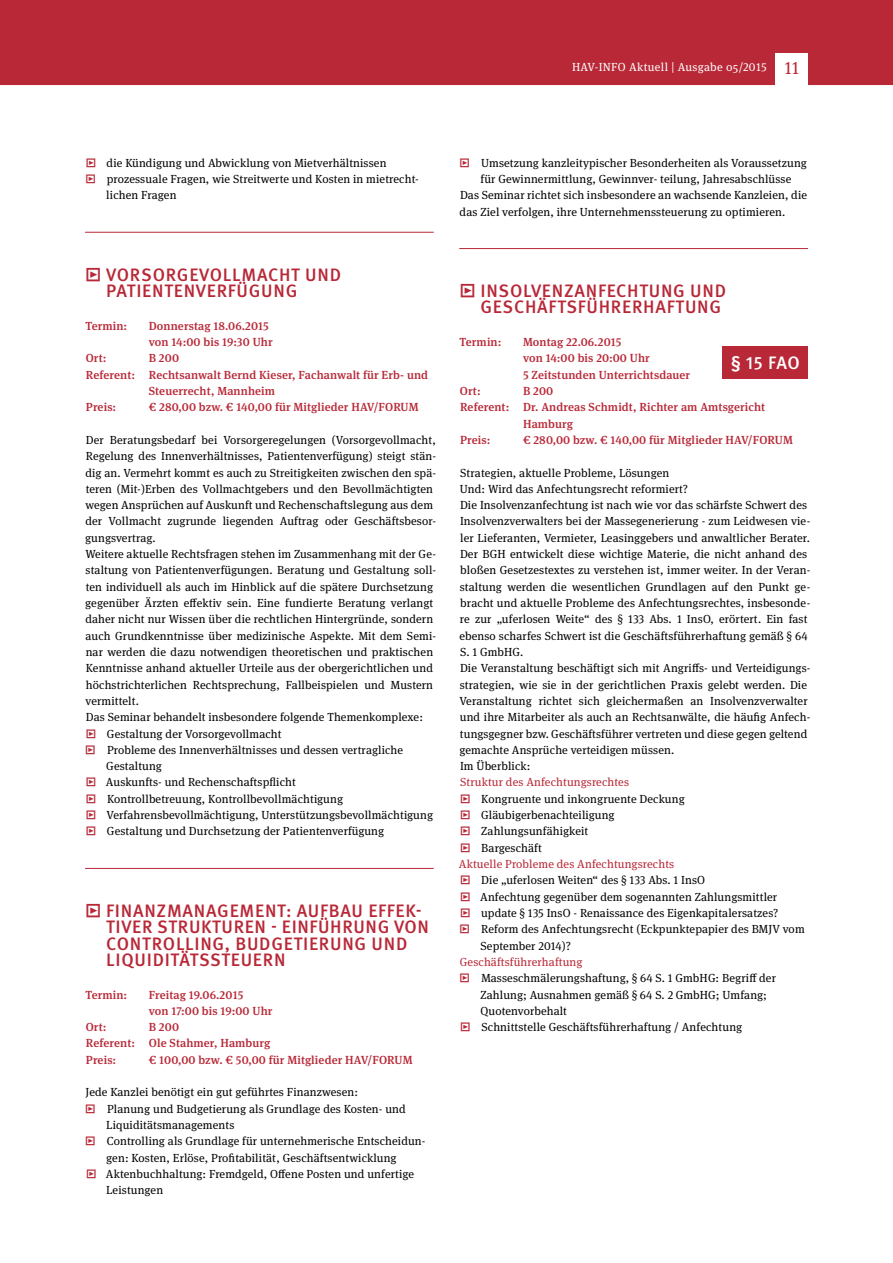
<style>
.page{position:relative;width:893px;height:1263px;background:#fff}
.page>*{position:absolute;margin:0;border:0;box-sizing:border-box;transform-origin:0 0}
.t1{font:500 18px/16.4px "Meta OT";letter-spacing:.04em;color:#b82837}
.t2{font:500 18px "Meta OT";color:#fff}
.t3{font:11.7px/16.4px "Meta Serif Pro";letter-spacing:.01em;color:#000}
.t4{font:500 11.7px/16.4px "Meta Serif Pro";letter-spacing:.01em;color:#b82837}
.t5{font:11.7px "Meta Serif Pro";letter-spacing:.01em;color:#b82837}
.t6{font:11.7px "Meta Serif Pro";letter-spacing:.03em;color:#fff}
.s1{font-size:18px;color:#b82837}
.s2{color:#b82837}
.s3{font-family:"Meta Serif Pro";font-weight:400}
</style>
<div class="page">
<div style="left:0;top:0;width:893px;height:84px;background:#b82837"></div>
<hr style="left:85px;top:232px;width:349px;height:1px;background:#b82837">
<hr style="left:85px;top:868px;width:349px;height:1px;background:#b82837">
<hr style="left:459px;top:248px;width:349px;height:1px;background:#b82837">
<div style="left:723px;top:346px;width:85px;height:33px;background:#b82837"></div>
<hr style="left:0;top:84px;width:893px;height:1px;background:#b82837">
<div style="left:776px;top:53px;width:32px;height:37px;background:#fff"></div>
<p class="t6" style="left:572px;top:58px;width:229px">HAV-INFO Aktuell | Ausgabe 05/2015 <span class="s1">11</span></p>
<p class="t3" style="left:86px;top:154px;width:302px"><span class="s2">ʾ</span> die Kündigung und Abwicklung von Mietverhältnissen</p>
<p class="t3" style="left:86px;top:170px;width:334px"><span class="s2">ʾ</span> prozessuale Fragen, wie Streitwerte und Kosten in mietrecht-</p>
<p class="t3" style="left:106px;top:186px;width:72px">lichen Fragen</p>
<h1 class="t1" style="left:106px;top:267px;width:236px;text-indent:-20px"><span class="s3">•</span> VORSORGEVOLLMACHT UND<br>PATIENTENVERFÜGUNG</h1>
<p class="t4" style="left:85px;top:317px;width:43px">Termin:</p>
<p class="t4" style="left:149px;top:317px;width:125px">Donnerstag 18.06.2015 von 14:00 bis 19:30 Uhr</p>
<p class="t4" style="left:86px;top:349px;width:22px">Ort:</p>
<p class="t4" style="left:149px;top:349px;width:32px">B 200</p>
<p class="t4" style="left:86px;top:366px;width:344px">Referent: Rechtsanwalt Bernd Kieser, Fachanwalt für Erb- und</p>
<p class="t4" style="left:149px;top:382px;width:128px">Steuerrecht, Mannheim</p>
<p class="t4" style="left:86px;top:398px;width:32px">Preis:</p>
<p class="t4" style="left:149px;top:398px;width:271px">€ 280,00 bzw. € 140,00 für Mitglieder HAV/FORUM</p>
<p class="t3" style="left:86px;top:431px;width:352px">Der Beratungsbedarf bei Vorsorgeregelungen (Vorsorgevollmacht,</p>
<p class="t3" style="left:86px;top:447px;width:352px">Regelung des Innenverhältnisses, Patientenverfügung) steigt stän-</p>
<p class="t3" style="left:85px;top:464px;width:352px">dig an. Vermehrt kommt es auch zu Streitigkeiten zwischen den spä-</p>
<p class="t3" style="left:86px;top:480px;width:349px">teren (Mit-)Erben des Vollmachtgebers und den Bevollmächtigten</p>
<p class="t3" style="left:86px;top:496px;width:349px">wegen Ansprüchen auf Auskunft und Rechenschaftslegung aus dem</p>
<p class="t3" style="left:85px;top:513px;width:352px">der Vollmacht zugrunde liegenden Auftrag oder Geschäftsbesor-</p>
<p class="t3" style="left:85px;top:529px;width:72px">gungsvertrag.</p>
<p class="t3" style="left:85px;top:545px;width:352px">Weitere aktuelle Rechtsfragen stehen im Zusammenhang mit der Ge-</p>
<p class="t3" style="left:86px;top:562px;width:352px">staltung von Patientenverfügungen. Beratung und Gestaltung soll-</p>
<p class="t3" style="left:86px;top:578px;width:349px">ten individuell als auch im Hinblick auf die spätere Durchsetzung</p>
<p class="t3" style="left:85px;top:594px;width:350px">gegenüber Ärzten effektiv sein. Eine fundierte Beratung verlangt</p>
<p class="t3" style="left:85px;top:610px;width:349px">daher nicht nur Wissen über die rechtlichen Hintergründe, sondern</p>
<p class="t3" style="left:86px;top:627px;width:352px">auch Grundkenntnisse über medizinische Aspekte. Mit dem Semi-</p>
<p class="t3" style="left:86px;top:643px;width:349px">nar werden die dazu notwendigen theoretischen und praktischen</p>
<p class="t3" style="left:86px;top:659px;width:349px">Kenntnisse anhand aktueller Urteile aus der obergerichtlichen und</p>
<p class="t3" style="left:86px;top:676px;width:349px">höchstrichterlichen Rechtsprechung, Fallbeispielen und Mustern</p>
<p class="t3" style="left:86px;top:692px;width:55px">vermittelt.</p>
<p class="t3" style="left:86px;top:708px;width:339px">Das Seminar behandelt insbesondere folgende Themenkomplexe:</p>
<p class="t3" style="left:86px;top:725px;width:197px"><span class="s2">ʾ</span> Gestaltung der Vorsorgevollmacht</p>
<p class="t3" style="left:86px;top:741px;width:319px"><span class="s2">ʾ</span> Probleme des Innenverhältnisses und dessen vertragliche</p>
<p class="t3" style="left:106px;top:757px;width:57px">Gestaltung</p>
<p class="t3" style="left:86px;top:774px;width:211px"><span class="s2">ʾ</span> Auskunfts- und Rechenschaftspflicht</p>
<p class="t3" style="left:86px;top:790px;width:258px"><span class="s2">ʾ</span> Kontrollbetreuung, Kontrollbevollmächtigung</p>
<p class="t3" style="left:86px;top:806px;width:348px"><span class="s2">ʾ</span> Verfahrensbevollmächtigung, Unterstützungsbevollmächtigung</p>
<p class="t3" style="left:86px;top:822px;width:299px"><span class="s2">ʾ</span> Gestaltung und Durchsetzung der Patientenverfügung</p>
<h1 class="t1" style="left:106px;top:903px;width:324px;text-indent:-20px"><span class="s3">•</span> FINANZMANAGEMENT: AUFBAU EFFEK-<br>TIVER STRUKTUREN - EINFÜHRUNG VON<br>CONTROLLING, BUDGETIERUNG UND<br>LIQUIDITÄTSSTEUERN</h1>
<p class="t4" style="left:85px;top:985px;width:43px">Termin:</p>
<p class="t4" style="left:149px;top:985px;width:125px">Freitag 19.06.2015<br>von 17:00 bis 19:00 Uhr</p>
<p class="t4" style="left:86px;top:1018px;width:22px">Ort:</p>
<p class="t4" style="left:86px;top:1018px;width:186px;text-indent:63px">B 200<br>Referent: Ole Stahmer, Hamburg<br>Preis:</p>
<p class="t4" style="left:149px;top:1051px;width:265px">€ 100,00 bzw. € 50,00 für Mitglieder HAV/FORUM</p>
<p class="t3" style="left:86px;top:1083px;width:274px">Jede Kanzlei benötigt ein gut geführtes Finanzwesen:</p>
<p class="t3" style="left:86px;top:1100px;width:322px"><span class="s2">ʾ</span> Planung und Budgetierung als Grundlage des Kosten- und</p>
<p class="t3" style="left:106px;top:1116px;width:130px">Liquiditätsmanagements</p>
<p class="t3" style="left:86px;top:1132px;width:341px"><span class="s2">ʾ</span> Controlling als Grundlage für unternehmerische Entscheidun-</p>
<p class="t3" style="left:106px;top:1149px;width:292px">gen: Kosten, Erlöse, Profitabilität, Geschäftsentwicklung</p>
<p class="t3" style="left:87px;top:1165px;width:329px"><span class="s2">ʾ</span> Aktenbuchhaltung: Fremdgeld, Offene Posten und unfertige</p>
<p class="t3" style="left:106px;top:1181px;width:58px">Leistungen</p>
<p class="t3" style="left:460px;top:154px;width:349px"><span class="s2">ʾ</span> Umsetzung kanzleitypischer Besonderheiten als Voraussetzung</p>
<p class="t3" style="left:480px;top:170px;width:312px">für Gewinnermittlung, Gewinnver- teilung, Jahresabschlüsse</p>
<p class="t3" style="left:460px;top:186px;width:349px">Das Seminar richtet sich insbesondere an wachsende Kanzleien, die</p>
<p class="t3" style="left:460px;top:203px;width:327px">das Ziel verfolgen, ihre Unternehmenssteuerung zu optimieren.</p>
<h1 class="t1" style="left:460px;top:283px;width:268px;text-align:right"><span class="s3">•</span> INSOLVENZANFECHTUNG UND<br>GESCHÄFTSFÜHRERHAFTUNG</h1>
<p class="t4" style="left:460px;top:333px;width:43px">Termin:</p>
<p class="t4" style="left:523px;top:333px;width:169px">Montag 22.06.2015<br>von 14:00 bis 20:00 Uhr<br>5 Zeitstunden Unterrichtsdauer</p>
<p class="t4" style="left:460px;top:382px;width:22px">Ort:</p>
<p class="t4" style="left:523px;top:382px;width:32px">B 200</p>
<p class="t4" style="left:460px;top:398px;width:307px">Referent: Dr. Andreas Schmidt, Richter am Amtsgericht</p>
<p class="t4" style="left:523px;top:415px;width:52px">Hamburg</p>
<p class="t4" style="left:460px;top:431px;width:32px">Preis:</p>
<p class="t4" style="left:523px;top:431px;width:271px">€ 280,00 bzw. € 140,00 für Mitglieder HAV/FORUM</p>
<p class="t3" style="left:459px;top:464px;width:352px">Strategien, aktuelle Probleme, Lösungen<br>Und: Wird das Anfechtungsrecht reformiert?<br>Die Insolvenzanfechtung ist nach wie vor das schärfste Schwert des Insolvenzverwalters bei der Massegenerierung - zum Leidwesen vie&shy;ler Lieferanten, Vermieter, Leasinggebers und anwaltlicher Berater.<br>Der BGH entwickelt diese wichtige Materie, die nicht anhand des bloßen Gesetzestextes zu verstehen ist, immer weiter. In der Veran&shy;staltung werden die wesentlichen Grundlagen auf den Punkt ge&shy;bracht und aktuelle Probleme des Anfechtungsrechtes, insbesonde&shy;re zur „uferlosen Weite“ des § 133 Abs. 1 InsO, erörtert. Ein fast ebenso scharfes Schwert ist die Geschäftsführerhaftung gemäß § 64<br>S. 1 GmbHG.<br>Die Veranstaltung beschäftigt sich mit Angriffs- und Verteidigungs&shy;strategien, wie sie in der gerichtlichen Praxis gelebt werden. Die Veranstaltung richtet sich gleichermaßen an Insolvenzverwalter und ihre Mitarbeiter als auch an Rechtsanwälte, die häufig Anfech&shy;tungsgegner bzw. Geschäftsführer vertreten und diese gegen geltend gemachte Ansprüche verteidigen müssen.<br>Im Überblick:</p>
<p class="t5" style="left:460px;top:774px;width:170px">Struktur des Anfechtungsrechtes</p>
<p class="t3" style="left:460px;top:790px;width:226px"><span class="s2">ʾ</span> Kongruente und inkongruente Deckung</p>
<p class="t3" style="left:460px;top:806px;width:156px"><span class="s2">ʾ</span> Gläubigerbenachteiligung</p>
<p class="t3" style="left:460px;top:822px;width:129px"><span class="s2">ʾ</span> Zahlungsunfähigkeit</p>
<p class="t3" style="left:460px;top:839px;width:83px"><span class="s2">ʾ</span> Bargeschäft</p>
<p class="t5" style="left:459px;top:855px;width:217px">Aktuelle Probleme des Anfechtungsrechts</p>
<p class="t3" style="left:460px;top:871px;width:246px"><span class="s2">ʾ</span> Die „uferlosen Weiten“ des § 133 Abs. 1 InsO</p>
<p class="t3" style="left:460px;top:888px;width:318px"><span class="s2">ʾ</span> Anfechtung gegenüber dem sogenannten Zahlungsmittler</p>
<p class="t3" style="left:460px;top:904px;width:319px"><span class="s2">ʾ</span> update § 135 InsO - Renaissance des Eigenkapitalersatzes?</p>
<p class="t3" style="left:460px;top:920px;width:346px"><span class="s2">ʾ</span> Reform des Anfechtungsrecht (Eckpunktepapier des BMJV vom</p>
<p class="t3" style="left:480px;top:937px;width:92px">September 2014)?</p>
<p class="t5" style="left:460px;top:953px;width:124px">Geschäftsführerhaftung</p>
<p class="t3" style="left:460px;top:969px;width:318px"><span class="s2">ʾ</span> Masseschmälerungshaftung, § 64 S. 1 GmbHG: Begriff der</p>
<p class="t3" style="left:480px;top:986px;width:288px">Zahlung; Ausnahmen gemäß § 64 S. 2 GmbHG; Umfang;</p>
<p class="t3" style="left:480px;top:1002px;width:88px">Quotenvorbehalt</p>
<p class="t3" style="left:460px;top:1018px;width:283px"><span class="s2">ʾ</span> Schnittstelle Geschäftsführerhaftung / Anfechtung</p>
<h1 class="t2" style="left:731px;top:352px;width:71px">§ 15 FAO</h1>
</div>
